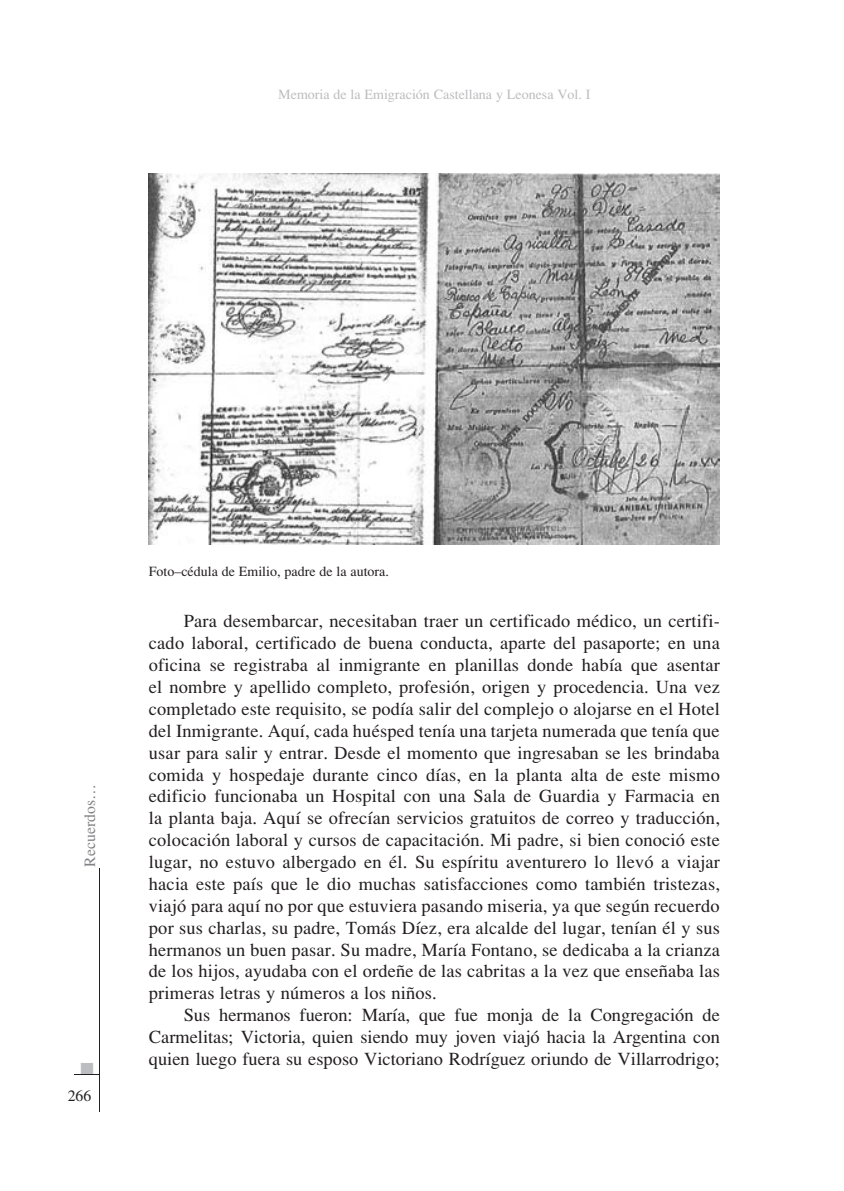
<style>
.page{position:relative;width:844px;height:1191px;background:#fff}
.page>*{position:absolute;margin:0;border:0;box-sizing:border-box;transform-origin:0 0}
.t1{font:18.38px/21.9px "Times";letter-spacing:.005em;color:#231f20;text-align:justify}
.t2{font:17.5px "Zapf Dingbats ITC";color:#bcbdc0}
.t3{font:15.75px "Times";color:#808285}
.t4{font:15.75px "Times";color:#231f20}
.t5{font:14px "Times";color:#bcbdc0}
.t6{font:14px "Times";color:#231f20}
</style>
<div class="page">
<svg style="left:74px;top:1074px;width:25px;height:1px"></svg>
<hr style="left:99px;top:868px;width:1px;height:243px;background:#231f20">
<img style="left:149px;top:174px;width:570px;height:370px">
<p class="t5" style="left:278px;top:86px;width:313px">Memoria de la Emigración Castellana y Leonesa Vol. I</p>
<p class="t3" style="left:81px;top:866px;width:84px;rotate:-90deg">Recuerdos…</p>
<p class="t2" style="left:80px;top:1060px;width:15px">■</p>
<p class="t4" style="left:68px;top:1087px;width:25px">266</p>
<p class="t6" style="left:149px;top:563px;width:241px">Foto–cédula de Emilio, padre de la autora.</p>
<p class="t1" style="left:149px;top:610px;width:572px;text-indent:35px">Para desembarcar, necesitaban traer un certificado médico, un certifi&shy;cado laboral, certificado de buena conducta, aparte del pasaporte; en una oficina se registraba al inmigrante en planillas donde había que asentar el nombre y apellido completo, profesión, origen y procedencia. Una vez completado este requisito, se podía salir del complejo o alojarse en el Hotel del Inmigrante. Aquí, cada huésped tenía una tarjeta numerada que tenía que usar para salir y entrar. Desde el momento que ingresaban se les brindaba comida y hospedaje durante cinco días, en la planta alta de este mismo edificio funcionaba un Hospital con una Sala de Guardia y Farmacia en la planta baja. Aquí se ofrecían servicios gratuitos de correo y traducción, colocación laboral y cursos de capacitación. Mi padre, si bien conoció este lugar, no estuvo albergado en él. Su espíritu aventurero lo llevó a viajar hacia este país que le dio muchas satisfacciones como también tristezas, viajó para aquí no por que estuviera pasando miseria, ya que según recuerdo por sus charlas, su padre, Tomás Díez, era alcalde del lugar, tenían él y sus hermanos un buen pasar. Su madre, María Fontano, se dedicaba a la crianza de los hijos, ayudaba con el ordeñe de las cabritas a la vez que enseñaba las primeras letras y números a los niños.</p>
<p class="t1" style="left:149px;top:1004px;width:572px;text-indent:35px">Sus hermanos fueron: María, que fue monja de la Congregación de Carmelitas; Victoria, quien siendo muy joven viajó hacia la Argentina con quien luego fuera su esposo Victoriano Rodríguez oriundo de Villarrodrigo;</p>
</div>
